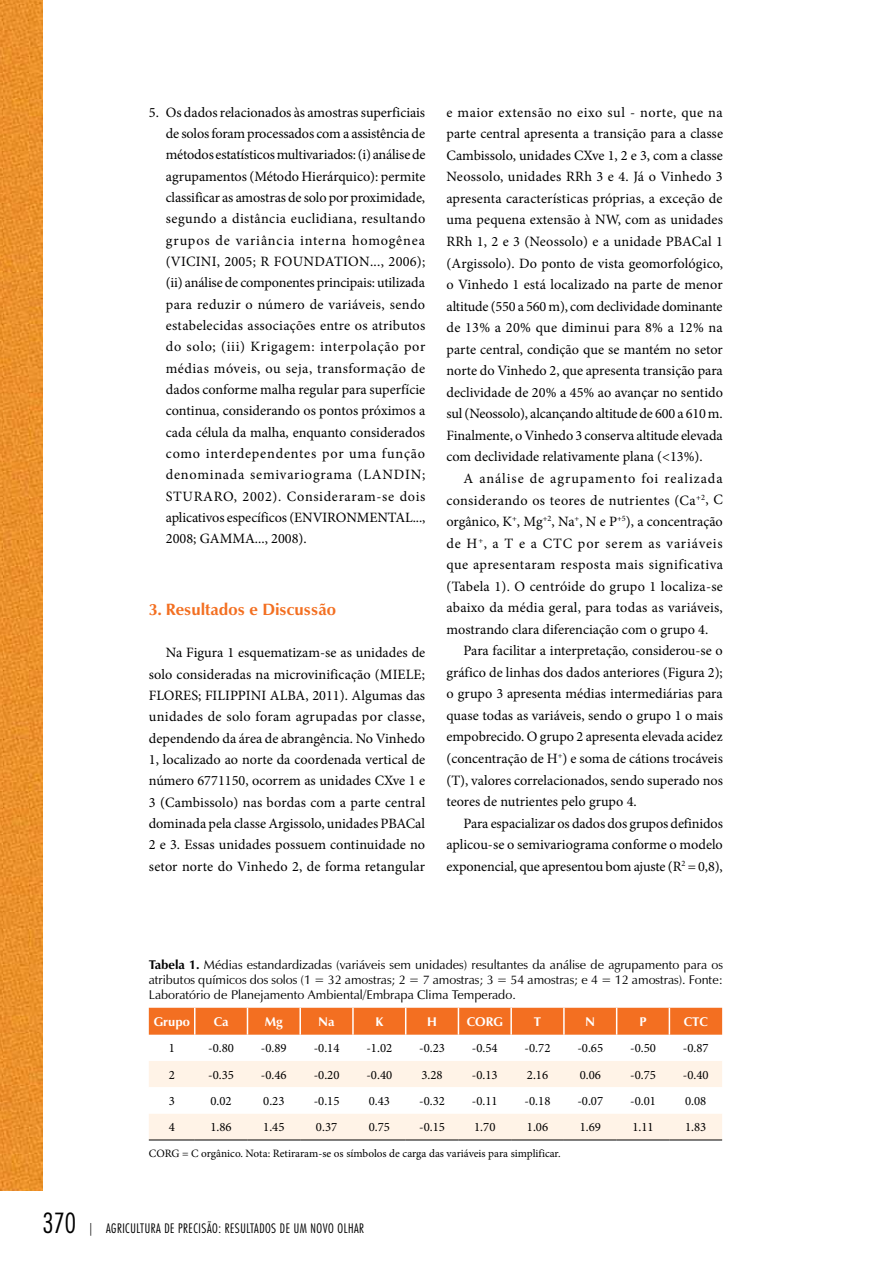
<style>
.page{position:relative;width:893px;height:1263px;background:#fff}
.page>*{position:absolute;margin:0;border:0;box-sizing:border-box;transform-origin:0 0}
.t1{font:700 16.5px "Zapf Humanist 601 BT";color:#f36f21}
.t2{font:14.25px/21.6px "Minion Pro";color:#000;text-align:justify}
.t3{font:12.75px/15.3px "Zapf Humanist 601 BT";color:#000;text-align:justify}
.t4{font:12.75px "Minion Pro";color:#000}
.t5{font:300 condensed 12.75px "Futura";letter-spacing:.04em;color:#000}
.t6{font:700 12.75px "Zapf Humanist 601 BT";color:#fff}
.t7{font:11.25px "Minion Pro";color:#000}
.s1{font-weight:700}
.s2{font-size:27px}
</style>
<div class="page">
<img style="left:0;top:0;width:43px;height:1191px">
<div style="left:149px;top:1061px;width:573px;height:79px;background:#fff3e7"></div>
<svg style="left:149px;top:1087px;width:573px;height:26px"></svg>
<svg style="left:149px;top:1008px;width:573px;height:27px;background:#f37429"></svg>
<hr style="left:149px;top:1140px;width:46px;height:1px;background:#000">
<hr style="left:195px;top:1140px;width:52px;height:1px;background:#000">
<hr style="left:247px;top:1140px;width:53px;height:1px;background:#000">
<hr style="left:300px;top:1140px;width:53px;height:1px;background:#000">
<hr style="left:353px;top:1140px;width:53px;height:1px;background:#000">
<hr style="left:406px;top:1140px;width:52px;height:1px;background:#000">
<hr style="left:458px;top:1140px;width:53px;height:1px;background:#000">
<hr style="left:511px;top:1140px;width:53px;height:1px;background:#000">
<hr style="left:564px;top:1140px;width:53px;height:1px;background:#000">
<hr style="left:617px;top:1140px;width:52px;height:1px;background:#000">
<hr style="left:669px;top:1140px;width:53px;height:1px;background:#000">
<p class="t2" style="left:166px;top:102px;width:261px;text-indent:-17px">5. Os dados relacionados às amostras superficiais de solos foram processados com a assistência de métodos estatísticos multivariados: (i) análise de agrupamentos (Método Hierárquico): permite classificar as amostras de solo por proximidade, segundo a distância euclidiana, resultando grupos de variância interna homogênea (VICINI, 2005; R FOUNDATION..., 2006); (ii) análise de componentes principais: utilizada para reduzir o número de variáveis, sendo estabelecidas associações entre os atributos do solo; (iii) Krigagem: interpolação por médias móveis, ou seja, transformação de dados conforme malha regular para superfície continua, considerando os pontos próximos a cada célula da malha, enquanto considerados como interdependentes por uma função denominada semivariograma (LANDIN; STURARO, 2002). Consideraram-se dois aplicativos específicos (ENVIRONMENTAL..., 2008; GAMMA..., 2008).</p>
<p class="t1" style="left:149px;top:599px;width:189px">3. Resultados e Discussão</p>
<p class="t2" style="left:149px;top:642px;width:278px;text-indent:17px">Na Figura 1 esquematizam-se as unidades de solo consideradas na microvinificação (MIELE; FLORES; FILIPPINI ALBA, 2011). Algumas das unidades de solo foram agrupadas por classe, dependendo da área de abrangência. No Vinhedo 1, localizado ao norte da coordenada vertical de número 6771150, ocorrem as unidades CXve 1 e 3 (Cambissolo) nas bordas com a parte central dominada pela classe Argissolo, unidades PBACal 2 e 3. Essas unidades possuem continuidade no setor norte do Vinhedo 2, de forma retangular</p>
<p class="t2" style="left:446px;top:101px;width:278px">e maior extensão no eixo sul - norte, que na parte central apresenta a transição para a classe Cambissolo, unidades CXve 1, 2 e 3, com a classe Neossolo, unidades RRh 3 e 4. Já o Vinhedo 3 apresenta características próprias, a exceção de uma pequena extensão à NW, com as unidades RRh 1, 2 e 3 (Neossolo) e a unidade PBACal 1 (Argissolo). Do ponto de vista geomorfológico, o Vinhedo 1 está localizado na parte de menor altitude (550 a 560 m), com declividade dominante de 13% a 20% que diminui para 8% a 12% na parte central, condição que se mantém no setor norte do Vinhedo 2, que apresenta transição para declividade de 20% a 45% ao avançar no sentido sul (Neossolo), alcançando altitude de 600 a 610 m.<br>Finalmente, o Vinhedo 3 conserva altitude elevada com declividade relativamente plana (&lt;13%).</p>
<p class="t2" style="left:446px;top:468px;width:278px;text-indent:17px">A análise de agrupamento foi realizada considerando os teores de nutrientes (Ca<sup>+2</sup>, C orgânico, K<sup>+</sup>, Mg<sup>+2</sup>, Na<sup>+</sup>, N e P<sup>+5</sup>), a concentração de H<sup>+</sup>, a T e a CTC por serem as variáveis que apresentaram resposta mais significativa (Tabela 1). O centróide do grupo 1 localiza-se abaixo da média geral, para todas as variáveis, mostrando clara diferenciação com o grupo 4.</p>
<p class="t2" style="left:446px;top:640px;width:278px;text-indent:17px">Para facilitar a interpretação, considerou-se o gráfico de linhas dos dados anteriores (Figura 2); o grupo 3 apresenta médias intermediárias para quase todas as variáveis, sendo o grupo 1 o mais empobrecido. O grupo 2 apresenta elevada acidez (concentração de H<sup>+</sup>) e soma de cátions trocáveis (T), valores correlacionados, sendo superado nos teores de nutrientes pelo grupo 4.</p>
<p class="t2" style="left:446px;top:812px;width:278px;text-indent:17px">Para espacializar os dados dos grupos definidos aplicou-se o semivariograma conforme o modelo exponencial, que apresentou bom ajuste (R<sup>2</sup> = 0,8),</p>
<p class="t3" style="left:149px;top:956px;width:576px"><span class="s1">Tabela 1.</span> Médias estandardizadas (variáveis sem unidades) resultantes da análise de agrupamento para os atributos químicos dos solos (1 = 32 amostras; 2 = 7 amostras; 3 = 54 amostras; e 4 = 12 amostras). Fonte:<br>Laboratório de Planejamento Ambiental/Embrapa Clima Temperado.</p>
<p class="t6" style="left:154px;top:1014px;width:38px">Grupo</p>
<p class="t6" style="left:214px;top:1014px;width:16px">Ca</p>
<p class="t6" style="left:265px;top:1014px;width:19px">Mg</p>
<p class="t6" style="left:319px;top:1014px;width:17px">Na</p>
<p class="t6" style="left:375px;top:1014px;width:9px">K</p>
<p class="t6" style="left:427px;top:1014px;width:11px">H</p>
<p class="t6" style="left:467px;top:1014px;width:38px">CORG</p>
<p class="t6" style="left:534px;top:1014px;width:9px">T</p>
<p class="t6" style="left:586px;top:1014px;width:11px">N</p>
<p class="t6" style="left:639px;top:1014px;width:9px">P</p>
<p class="t6" style="left:684px;top:1014px;width:25px">CTC</p>
<p class="t4" style="left:169px;top:1040px;width:8px">1</p>
<p class="t4" style="left:208px;top:1040px;width:27px">-0.80</p>
<p class="t4" style="left:261px;top:1040px;width:27px">-0.89</p>
<p class="t4" style="left:314px;top:1040px;width:27px">-0.14</p>
<p class="t4" style="left:366px;top:1040px;width:27px">-1.02</p>
<p class="t4" style="left:419px;top:1040px;width:27px">-0.23</p>
<p class="t4" style="left:472px;top:1040px;width:27px">-0.54</p>
<p class="t4" style="left:525px;top:1040px;width:27px">-0.72</p>
<p class="t4" style="left:577px;top:1040px;width:27px">-0.65</p>
<p class="t4" style="left:630px;top:1040px;width:27px">-0.50</p>
<p class="t4" style="left:683px;top:1040px;width:27px">-0.87</p>
<p class="t4" style="left:169px;top:1066px;width:8px">2</p>
<p class="t4" style="left:208px;top:1066px;width:27px">-0.35</p>
<p class="t4" style="left:261px;top:1066px;width:27px">-0.46</p>
<p class="t4" style="left:314px;top:1066px;width:27px">-0.20</p>
<p class="t4" style="left:366px;top:1066px;width:27px">-0.40</p>
<p class="t4" style="left:421px;top:1066px;width:23px">3.28</p>
<p class="t4" style="left:472px;top:1066px;width:27px">-0.13</p>
<p class="t4" style="left:527px;top:1066px;width:23px">2.16</p>
<p class="t4" style="left:580px;top:1066px;width:23px">0.06</p>
<p class="t4" style="left:630px;top:1066px;width:27px">-0.75</p>
<p class="t4" style="left:683px;top:1066px;width:27px">-0.40</p>
<p class="t4" style="left:169px;top:1092px;width:8px">3</p>
<p class="t4" style="left:210px;top:1092px;width:23px">0.02</p>
<p class="t4" style="left:263px;top:1092px;width:23px">0.23</p>
<p class="t4" style="left:314px;top:1092px;width:27px">-0.15</p>
<p class="t4" style="left:369px;top:1092px;width:23px">0.43</p>
<p class="t4" style="left:419px;top:1092px;width:27px">-0.32</p>
<p class="t4" style="left:472px;top:1092px;width:27px">-0.11</p>
<p class="t4" style="left:525px;top:1092px;width:27px">-0.18</p>
<p class="t4" style="left:577px;top:1092px;width:27px">-0.07</p>
<p class="t4" style="left:630px;top:1092px;width:27px">-0.01</p>
<p class="t4" style="left:685px;top:1092px;width:23px">0.08</p>
<p class="t4" style="left:169px;top:1119px;width:8px">4</p>
<p class="t4" style="left:210px;top:1119px;width:23px">1.86</p>
<p class="t4" style="left:263px;top:1119px;width:23px">1.45</p>
<p class="t4" style="left:316px;top:1119px;width:23px">0.37</p>
<p class="t4" style="left:369px;top:1119px;width:23px">0.75</p>
<p class="t4" style="left:419px;top:1119px;width:27px">-0.15</p>
<p class="t4" style="left:474px;top:1119px;width:23px">1.70</p>
<p class="t4" style="left:527px;top:1119px;width:23px">1.06</p>
<p class="t4" style="left:580px;top:1119px;width:23px">1.69</p>
<p class="t4" style="left:632px;top:1119px;width:23px">1.11</p>
<p class="t4" style="left:685px;top:1119px;width:23px">1.83</p>
<p class="t7" style="left:149px;top:1145px;width:413px">CORG = C orgânico. Nota: Retiraram-se os símbolos de carga das variáveis para simplificar.</p>
<p class="t5" style="left:43px;top:1221px;width:323px"><span class="s2">370</span> | AGRICULTURA DE PRECISÃO: RESULTADOS DE UM NOVO OLHAR</p>
</div>
